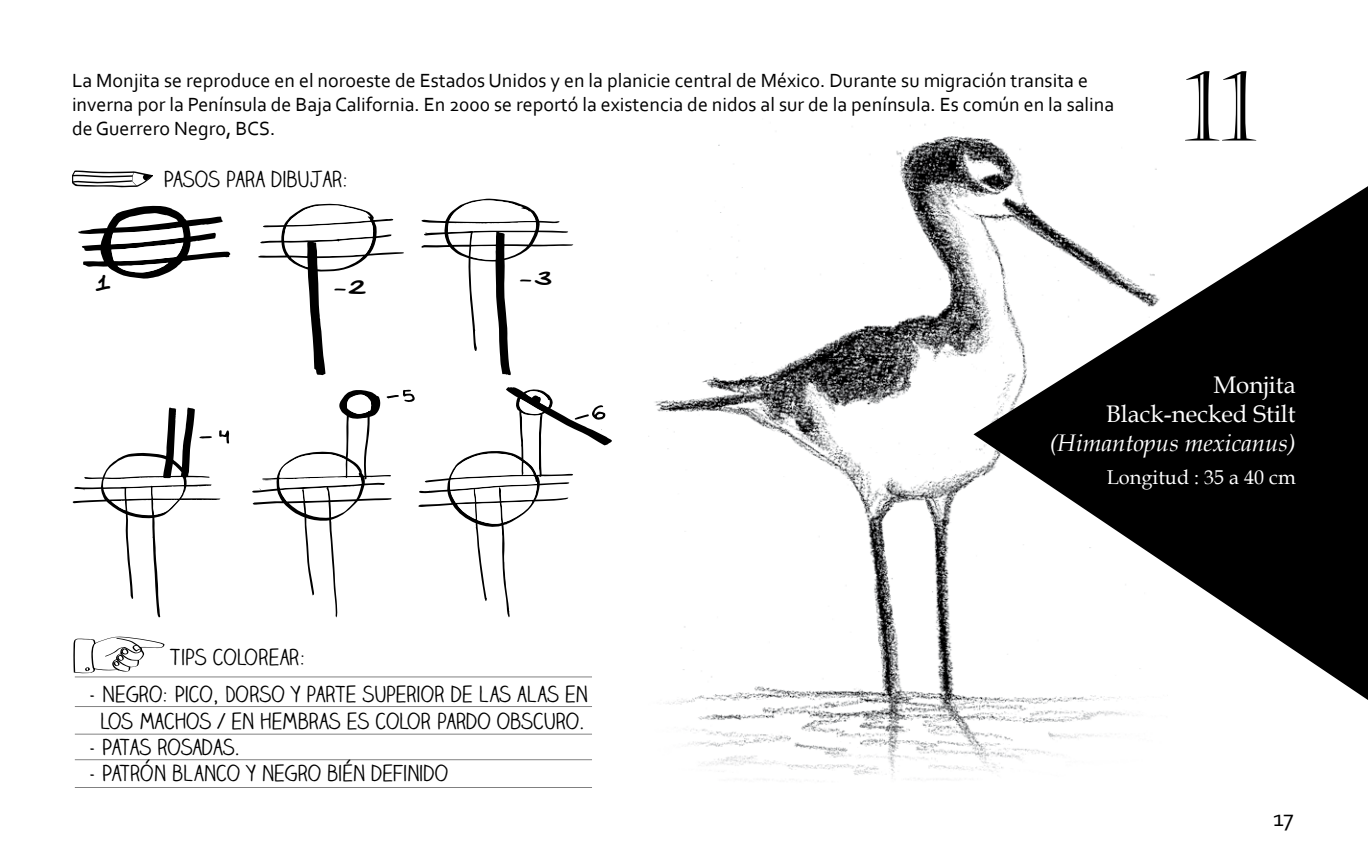
<style>
.page{position:relative;width:1368px;height:864px;background:#fff}
.page>*{position:absolute;margin:0;border:0;box-sizing:border-box;transform-origin:0 0}
.t1{font:96px "Castellar";color:#000}
.t2{font:31.4px "Amsterdam Graffiti";color:#000;scale:.93 1}
.t3{font:24px/28.8px "Book Antiqua";color:#fff;text-align:right}
.t4{font:italic 24px "Book Antiqua";color:#fff}
.t5{font:24px "Corbel";color:#000}
.t6{font:22px/26.4px "Claire Hand";color:#000;text-align:center}
.t7{font:20px/24px "Corbel";color:#000}
.t8{font:20px "Book Antiqua";color:#fff}
.t9{font:15.4px "Hand Of Sean";color:#000;scale:1.43 1}
.t10{font:15.4px "Hand Of Sean";color:#000;scale:1.41 1}
</style>
<div class="page">
<img style="left:648px;top:122px;width:509px;height:660px">
<svg style="left:974px;top:175px;width:394px;height:540px"></svg>
<svg style="left:72px;top:170px;width:81px;height:17px"></svg>
<svg style="left:78px;top:205px;width:152px;height:74px"></svg>
<svg style="left:258px;top:204px;width:146px;height:171px"></svg>
<svg style="left:421px;top:199px;width:152px;height:176px"></svg>
<svg style="left:73px;top:407px;width:157px;height:210px"></svg>
<svg style="left:252px;top:387px;width:360px;height:230px"></svg>
<hr style="left:75px;top:677px;width:517px;height:1px;background:#000">
<hr style="left:75px;top:706px;width:517px;height:1px;background:#000">
<hr style="left:75px;top:734px;width:517px;height:1px;background:#000">
<hr style="left:75px;top:759px;width:517px;height:1px;background:#000">
<hr style="left:75px;top:787px;width:517px;height:1px;background:#000">
<svg style="left:73px;top:636px;width:92px;height:38px"></svg>
<p class="t7" style="left:72px;top:68px;width:1044px">La Monjita se reproduce en el noroeste de Estados Unidos y en la planicie central de México. Durante su migración transita e inverna por la Península de Baja California. En 2000 se reportó la existencia de nidos al sur de la península. Es común en la salina de Guerrero Negro, BCS.</p>
<p class="t6" style="left:164px;top:166px;width:186px">PASOS PARA DIBUJAR:</p>
<h2 class="t2" style="left:97px;top:262px;width:14px">1</h2>
<p class="t9" style="left:334px;top:274px;width:23px">-2</p>
<p class="t10" style="left:520px;top:265px;width:24px">-3</p>
<h1 class="t1" style="left:1183px;top:53px;width:75px">11</h1>
<p class="t6" style="left:170px;top:644px;width:137px">TIPS COLOREAR:</p>
<p class="t6" style="left:88px;top:681px;width:501px">- NEGRO: PICO, DORSO Y PARTE SUPERIOR DE LAS ALAS EN<br>LOS MACHOS / EN HEMBRAS ES COLOR PARDO OBSCURO.</p>
<p class="t6" style="left:88px;top:734px;width:154px">- PATAS ROSADAS.</p>
<p class="t6" style="left:88px;top:760px;width:362px">- PATRÓN BLANCO Y NEGRO BIÉN DEFINIDO</p>
<p class="t3" style="left:1106px;top:370px;width:191px">Monjita<br>Black-necked Stilt</p>
<p class="t4" style="left:1049px;top:426px;width:248px">(Himantopus mexicanus)</p>
<p class="t8" style="left:1107px;top:463px;width:191px">Longitud : 35 a 40 cm</p>
<p class="t5" style="left:1273px;top:803px;width:22px">17</p>
</div>
